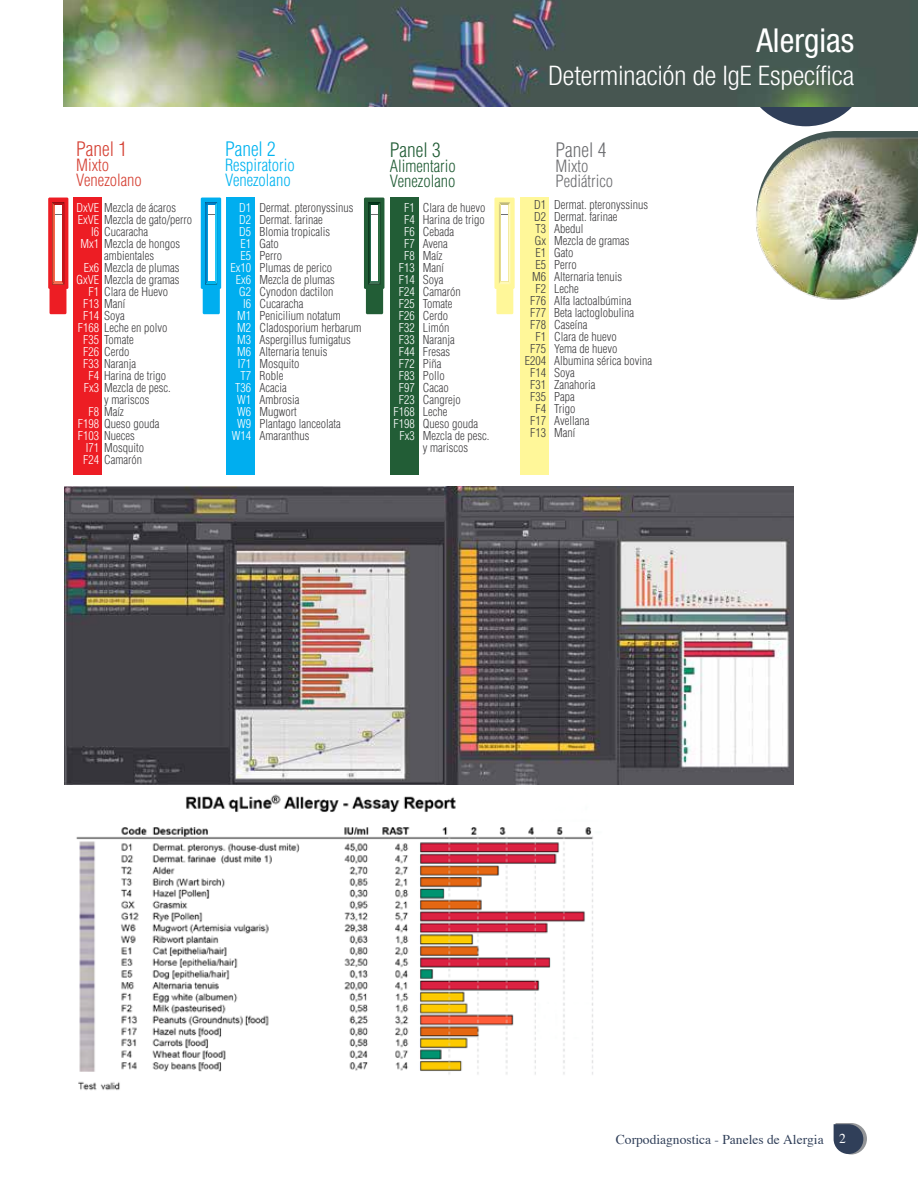
<style>
.page{position:relative;width:918px;height:1188px;background:#fff}
.page>*{position:absolute;margin:0;border:0;box-sizing:border-box;transform-origin:0 0}
.t1{font:condensed 33px "Helvetica Neue LT Std";color:#fff}
.t2{font:300 condensed 27px "Helvetica Neue LT Std";color:#fff}
.t3{font:300 condensed 19.5px "Helvetica LT Std";color:#d54134}
.t4{font:300 condensed 19.5px "Helvetica LT Std";color:#00b3f0}
.t5{font:300 condensed 19.5px "Helvetica LT Std";color:#225d36}
.t6{font:300 condensed 19.5px "Helvetica LT Std";color:#6d6e71}
.t7{font:300 condensed 16.5px/15px "Helvetica LT Std";color:#00b3f0}
.t8{font:300 condensed 16.5px/15px "Helvetica LT Std";color:#225d36}
.t9{font:300 condensed 16.5px/15px "Helvetica LT Std";color:#d54134}
.t10{font:300 condensed 16.5px/15px "Helvetica LT Std";color:#6d6e71}
.t11{font:13.5px "Times";color:#303f59}
.t12{font:13.5px "Times";color:#fff}
.t13{font:300 condensed 12px/12px "Helvetica LT Std";color:#414042}
.t14{font:300 condensed 12px/12px "Helvetica LT Std";color:#fff;text-align:right}
.s1{color:#fff}
</style>
<div class="page">
<svg style="left:834px;top:1123px;width:33px;height:32px"></svg>
<div style="left:73px;top:198px;width:29px;height:277px;background:#ed1d24"></div>
<div style="left:226px;top:198px;width:29px;height:277px;background:#00aeef"></div>
<div style="left:390px;top:198px;width:28px;height:277px;background:#225d36"></div>
<div style="left:520px;top:198px;width:29px;height:277px;background:#fff799"></div>
<img style="left:76px;top:794px;width:517px;height:297px">
<img style="left:64px;top:487px;width:730px;height:297px">
<svg style="left:48px;top:198px;width:20px;height:116px"></svg>
<svg style="left:201px;top:198px;width:20px;height:116px"></svg>
<svg style="left:364px;top:198px;width:21px;height:116px"></svg>
<svg style="left:494px;top:198px;width:21px;height:116px"></svg>
<img style="left:728px;top:106px;width:145px;height:501px">
<img style="left:742px;top:106px;width:176px;height:186px">
<img style="left:64px;top:0;width:854px;height:106px">
<h3 class="t3" style="left:76px;top:137px;width:52px">Panel 1</h3>
<h3 class="t9" style="left:76px;top:158px;width:67px">Mixto<br>Venezolano</h3>
<p class="t13" style="left:77px;top:201px;width:101px"><span class="s1">DxVE</span> Mezcla de ácaros</p>
<p class="t13" style="left:78px;top:213px;width:116px"><span class="s1">ExVE</span> Mezcla de gato/perro</p>
<p class="t13" style="left:91px;top:225px;width:58px"><span class="s1">I6</span> Cucaracha</p>
<p class="t13" style="left:81px;top:237px;width:101px"><span class="s1">Mx1</span> Mezcla de hongos</p>
<p class="t13" style="left:104px;top:249px;width:51px">ambientales</p>
<p class="t13" style="left:84px;top:261px;width:97px"><span class="s1">Ex6</span> Mezcla de plumas</p>
<p class="t13" style="left:77px;top:273px;width:104px"><span class="s1">GxVE</span> Mezcla de gramas</p>
<p class="t13" style="left:89px;top:285px;width:81px"><span class="s1">F1</span> Clara de Huevo</p>
<p class="t13" style="left:83px;top:297px;width:43px"><span class="s1">F13</span> Maní</p>
<p class="t13" style="left:83px;top:309px;width:43px"><span class="s1">F14</span> Soya</p>
<p class="t13" style="left:78px;top:321px;width:91px"><span class="s1">F168</span> Leche en polvo</p>
<p class="t13" style="left:83px;top:333px;width:52px"><span class="s1">F35</span> Tomate</p>
<p class="t13" style="left:83px;top:345px;width:48px"><span class="s1">F26</span> Cerdo</p>
<p class="t13" style="left:83px;top:357px;width:54px"><span class="s1">F33</span> Naranja</p>
<p class="t13" style="left:89px;top:369px;width:79px"><span class="s1">F4</span> Harina de trigo</p>
<p class="t13" style="left:84px;top:381px;width:88px"><span class="s1">Fx3</span> Mezcla de pesc.</p>
<p class="t13" style="left:104px;top:393px;width:47px">y mariscos</p>
<p class="t13" style="left:89px;top:405px;width:37px"><span class="s1">F8</span> Maíz</p>
<p class="t13" style="left:78px;top:417px;width:83px"><span class="s1">F198</span> Queso gouda</p>
<p class="t13" style="left:78px;top:429px;width:58px"><span class="s1">F103</span> Nueces</p>
<p class="t13" style="left:86px;top:441px;width:60px"><span class="s1">I71</span> Mosquito</p>
<p class="t13" style="left:83px;top:453px;width:60px"><span class="s1">F24</span> Camarón</p>
<h3 class="t4" style="left:225px;top:137px;width:52px">Panel 2</h3>
<h3 class="t7" style="left:225px;top:158px;width:71px">Respiratorio<br>Venezolano</h3>
<h3 class="t5" style="left:390px;top:138px;width:52px">Panel 3</h3>
<h3 class="t8" style="left:390px;top:159px;width:67px">Alimentario<br>Venezolano</h3>
<h1 class="t1" style="left:756px;top:22px;width:99px">Alergias</h1>
<h2 class="t2" style="left:548px;top:60px;width:307px">Determinación de IgE Específica</h2>
<h3 class="t6" style="left:556px;top:138px;width:52px">Panel 4</h3>
<h3 class="t10" style="left:556px;top:159px;width:59px">Mixto<br>Pediátrico</h3>
<p class="t13" style="left:259px;top:201px;width:103px">Dermat. pteronyssinus<br>Dermat. farinae<br>Blomia tropicalis<br>Gato<br>Perro<br>Plumas de perico<br>Mezcla de plumas<br>Cynodon dactilon<br>Cucaracha<br>Penicilium notatum<br>Cladosporium herbarum<br>Aspergillus fumigatus<br>Alternaria tenuis<br>Mosquito<br>Roble<br>Acacia<br>Ambrosia<br>Mugwort<br>Plantago lanceolata<br>Amaranthus</p>
<p class="t13" style="left:423px;top:201px;width:68px">Clara de huevo<br>Harina de trigo<br>Cebada<br>Avena<br>Maíz<br>Maní<br>Soya<br>Camarón<br>Tomate<br>Cerdo<br>Limón<br>Naranja<br>Fresas<br>Piña<br>Pollo<br>Cacao<br>Cangrejo<br>Leche<br>Queso gouda<br>Mezcla de pesc. y mariscos</p>
<p class="t13" style="left:554px;top:199px;width:99px">Dermat. pteronyssinus<br>Dermat. farinae<br>Abedul<br>Mezcla de gramas<br>Gato<br>Perro<br>Alternaria tenuis<br>Leche<br>Alfa lactoalbúmina<br>Beta lactoglobulina<br>Caseína<br>Clara de huevo<br>Yema de huevo<br>Albumina sérica bovina<br>Soya<br>Zanahoria<br>Papa<br>Trigo<br>Avellana<br>Maní</p>
<p class="t14" style="left:230px;top:201px;width:22px">D1<br>D2<br>D5<br>E1<br>E5<br>Ex10<br>Ex6<br>G2<br>I6<br>M1<br>M2<br>M3<br>M6<br>I71<br>T7<br>T36<br>W1<br>W6<br>W9<br>W14</p>
<p class="t14" style="left:393px;top:201px;width:23px">F1<br>F4<br>F6<br>F7<br>F8<br>F13<br>F14<br>F24<br>F25<br>F26<br>F32<br>F33<br>F44<br>F72<br>F83<br>F97<br>F23<br>F168<br>F198<br>Fx3</p>
<p class="t13" style="left:525px;top:199px;width:23px;text-align:right">D1<br>D2<br>T3<br>Gx<br>E1<br>E5<br>M6<br>F2<br>F76<br>F77<br>F78<br>F1<br>F75<br>E204<br>F14<br>F31<br>F35<br>F4<br>F17<br>F13</p>
<p class="t11" style="left:616px;top:1127px;width:209px">Corpodiagnostica - Paneles de Alergia</p>
<p class="t12" style="left:839px;top:1125px;width:8px">2</p>
</div>
